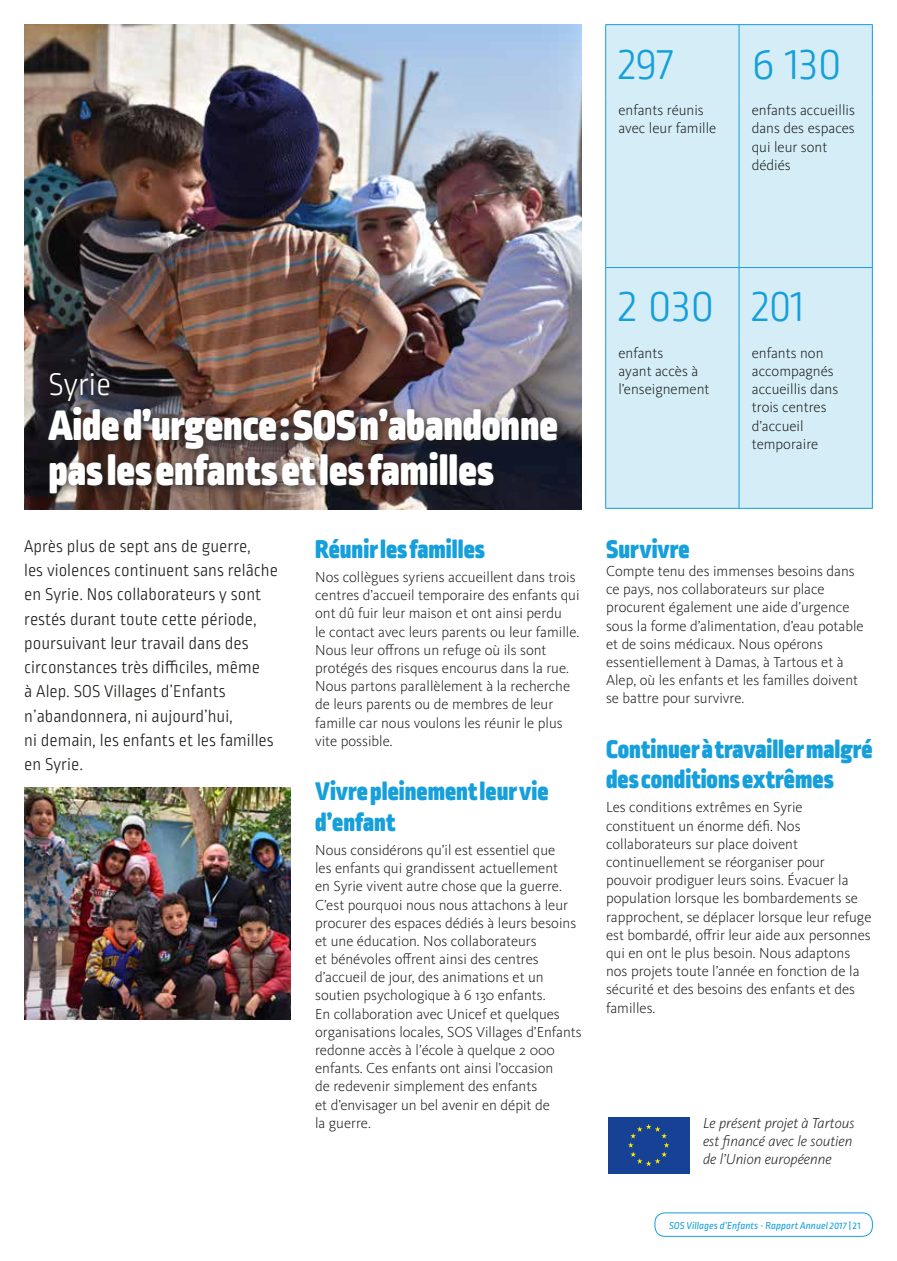
<style>
.page{position:relative;width:897px;height:1261px;background:#fff}
.page>*{position:absolute;margin:0;border:0;box-sizing:border-box;transform-origin:0 0}
.t1{font:300 48px "Ropa Soft Pro";letter-spacing:-.01em;color:#159fdb}
.t2{font:300 48px "Ropa Soft Pro";letter-spacing:-.01em;color:#159fdb;scale:.95 1}
.t3{font:900 45px/45px "Ropa Soft Pro";letter-spacing:-.005em;color:#fff}
.t4{font:300 33px "Ropa Soft Pro";color:#fff}
.t5{font:900 27px/30.3px "Ropa Soft Pro";color:#159fdb}
.t6{font:300 18px/24.3px "Ropa Soft Pro";color:#1d1d1b}
.t7{font:300 15px/18.1px "Kievit OT";color:#1d1d1b}
.t8{font:italic 300 15px/18.1px "Kievit OT";color:#1d1d1b}
.t9{font:italic 10.5px "Ropa Soft Pro";color:#159fdb}
.s1{font-style:normal}
</style>
<div class="page">
<img style="left:24px;top:24px;width:558px;height:485px">
<img style="left:24px;top:787px;width:267px;height:231px">
<div style="left:44px;top:368px;width:524px;height:136px;background:#1d1d1b;opacity:.75"></div>
<div style="left:606px;top:25px;width:266px;height:483px;background:#d4edf7"></div>
<hr style="left:605px;top:24px;width:134px;height:1px;background:#159fdb">
<hr style="left:605px;top:25px;width:1px;height:72px;background:#159fdb">
<hr style="left:739px;top:24px;width:134px;height:1px;background:#159fdb">
<hr style="left:738px;top:25px;width:1px;height:72px;background:#159fdb">
<hr style="left:872px;top:25px;width:1px;height:72px;background:#159fdb">
<hr style="left:605px;top:97px;width:1px;height:170px;background:#159fdb">
<hr style="left:738px;top:97px;width:1px;height:170px;background:#159fdb">
<hr style="left:872px;top:97px;width:1px;height:170px;background:#159fdb">
<hr style="left:605px;top:267px;width:134px;height:1px;background:#159fdb">
<hr style="left:605px;top:268px;width:1px;height:72px;background:#159fdb">
<hr style="left:739px;top:267px;width:134px;height:1px;background:#159fdb">
<hr style="left:738px;top:268px;width:1px;height:72px;background:#159fdb">
<hr style="left:872px;top:268px;width:1px;height:72px;background:#159fdb">
<hr style="left:605px;top:340px;width:1px;height:168px;background:#159fdb">
<hr style="left:738px;top:340px;width:1px;height:168px;background:#159fdb">
<hr style="left:872px;top:340px;width:1px;height:168px;background:#159fdb">
<hr style="left:605px;top:508px;width:134px;height:1px;background:#159fdb">
<hr style="left:739px;top:508px;width:134px;height:1px;background:#159fdb">
<svg style="left:608px;top:1117px;width:82px;height:57px"></svg>
<div style="left:608px;top:1116px;width:81px;height:57px;background:#164194"></div>
<svg style="left:628px;top:1124px;width:41px;height:42px"></svg>
<div style="left:654px;top:1212px;width:219px;height:24px;border:1px solid #159fdb;border-radius:10px"></div>
<h1 class="t2" style="left:618px;top:38px;width:59px">297</h1>
<h1 class="t1" style="left:752px;top:38px;width:91px">6 130</h1>
<p class="t7" style="left:618px;top:101px;width:99px">enfants réunis avec leur famille</p>
<p class="t7" style="left:752px;top:101px;width:105px">enfants accueillis dans des espaces qui leur sont dédiés</p>
<h3 class="t4" style="left:48px;top:367px;width:64px">Syrie</h3>
<h2 class="t3" style="left:48px;top:404px;width:511px">Aide d’urgence : SOS n’abandonne pas les enfants et les familles</h2>
<p class="t6" style="left:24px;top:535px;width:255px">Après plus de sept ans de guerre,<br>les violences continuent sans relâche en Syrie. Nos collaborateurs y sont restés durant toute cette période, poursuivant leur travail dans des circonstances très difficiles, même<br>à Alep. SOS Villages d’Enfants n’abandonnera, ni aujourd’hui,<br>ni demain, les enfants et les familles en Syrie.</p>
<h3 class="t5" style="left:315px;top:535px;width:171px">Réunir les familles</h3>
<p class="t7" style="left:315px;top:568px;width:266px">Nos collègues syriens accueillent dans trois centres d’accueil temporaire des enfants qui ont dû fuir leur maison et ont ainsi perdu<br>le contact avec leurs parents ou leur famille.<br>Nous leur offrons un refuge où ils sont protégés des risques encourus dans la rue.<br>Nous partons parallèlement à la recherche de leurs parents ou de membres de leur famille car nous voulons les réunir le plus vite possible.</p>
<h3 class="t5" style="left:315px;top:777px;width:235px">Vivre pleinement leur vie d’enfant</h3>
<p class="t7" style="left:315px;top:840px;width:268px">Nous considérons qu’il est essentiel que<br>les enfants qui grandissent actuellement<br>en Syrie vivent autre chose que la guerre.<br>C’est pourquoi nous nous attachons à leur procurer des espaces dédiés à leurs besoins et une éducation. Nos collaborateurs<br>et bénévoles offrent ainsi des centres d’accueil de jour, des animations et un soutien psychologique à 6 130 enfants.<br>En collaboration avec Unicef et quelques organisations locales, SOS Villages d’Enfants redonne accès à l’école à quelque 2 000 enfants. Ces enfants ont ainsi l’occasion<br>de redevenir simplement des enfants<br>et d’envisager un bel avenir en dépit de<br>la guerre.</p>
<h1 class="t1" style="left:618px;top:280px;width:187px">2 030 201</h1>
<p class="t7" style="left:618px;top:343px;width:92px">enfants<br>ayant accès à l’enseignement</p>
<p class="t7" style="left:752px;top:343px;width:88px">enfants non accompagnés accueillis dans trois centres d’accueil temporaire</p>
<h3 class="t5" style="left:606px;top:535px;width:85px">Survivre</h3>
<p class="t7" style="left:606px;top:561px;width:259px">Compte tenu des immenses besoins dans ce pays, nos collaborateurs sur place procurent également une aide d’urgence sous la forme d’alimentation, d’eau potable et de soins médicaux. Nous opérons essentiellement à Damas, à Tartous et à Alep, où les enfants et les familles doivent se battre pour survivre.</p>
<h3 class="t5" style="left:606px;top:735px;width:268px">Continuer à travailler malgré des conditions extrêmes</h3>
<p class="t7" style="left:606px;top:798px;width:267px">Les conditions extrêmes en Syrie constituent un énorme défi. Nos collaborateurs sur place doivent continuellement se réorganiser pour pouvoir prodiguer leurs soins. Évacuer la population lorsque les bombardements se rapprochent, se déplacer lorsque leur refuge est bombardé, offrir leur aide aux personnes qui en ont le plus besoin. Nous adaptons nos projets toute l’année en fonction de la sécurité et des besoins des enfants et des familles.</p>
<p class="t8" style="left:703px;top:1113px;width:153px">Le présent projet à Tartous est financé avec le soutien de l’Union européenne</p>
<p class="t9" style="left:669px;top:1219px;width:193px">SOS Villages d’Enfants - Rapport Annuel 2017 <span class="s1">| 21</span></p>
</div>
